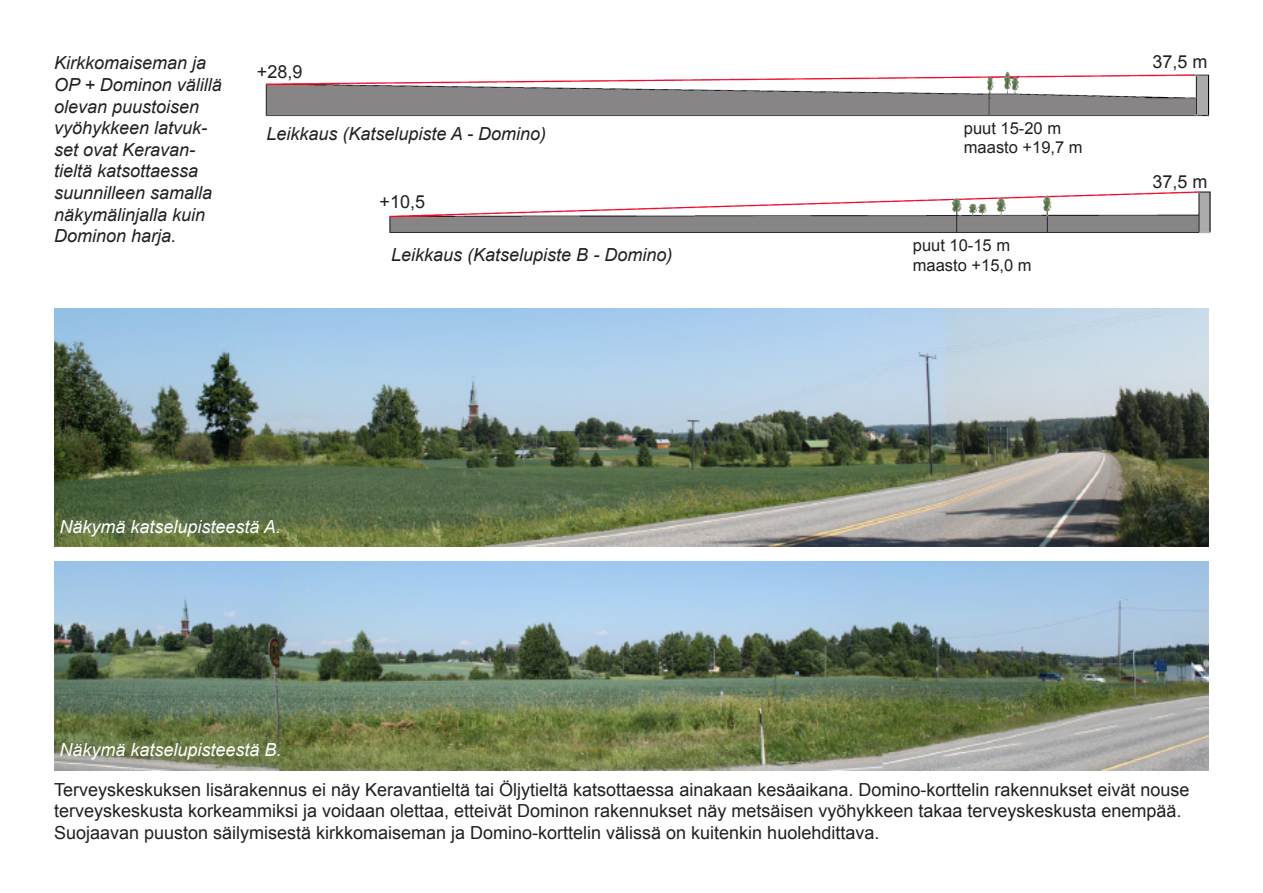
<style>
.page{position:relative;width:1263px;height:893px;background:#fff}
.page>*{position:absolute;margin:0;border:0;box-sizing:border-box;transform-origin:0 0}
.t1{font:18px/21.6px "Arial";color:#231f20}
.kuvateksti{font:italic 18px/21.6px "Arial";color:#231f20}
.kuvateksti-2{font:italic 18px "Arial";color:#fff}
.t2{font:16.5px "Arial";color:#231f20}
</style>
<div class="page">
<img style="left:54px;top:308px;width:1155px;height:238px">
<img style="left:54px;top:561px;width:1155px;height:209px">
<img style="left:265px;top:71px;width:945px;height:46px">
<img style="left:389px;top:191px;width:822px;height:43px">
<p class="kuvateksti" style="left:54px;top:52px;width:169px">Kirkkomaiseman ja<br>OP + Dominon välillä olevan puustoisen vyöhykkeen latvuk&shy;set ovat Keravan&shy;tieltä katsottaessa suunnilleen samalla näkymälinjalla kuin<br>Dominon harja.</p>
<p class="t1" style="left:257px;top:61px;width:47px">+28,9</p>
<p class="kuvateksti" style="left:266px;top:123px;width:281px">Leikkaus (Katselupiste A - Domino)</p>
<p class="t1" style="left:379px;top:191px;width:47px">+10,5</p>
<p class="kuvateksti" style="left:391px;top:244px;width:283px">Leikkaus (Katselupiste B - Domino)</p>
<p class="kuvateksti-2" style="left:60px;top:515px;width:223px">Näkymä katselupisteestä A.</p>
<p class="kuvateksti-2" style="left:60px;top:738px;width:224px">Näkymä katselupisteestä B.</p>
<p class="t2" style="left:964px;top:117px;width:99px">puut 15-20 m</p>
<p class="t2" style="left:964px;top:137px;width:120px">maasto +19,7 m</p>
<p class="t2" style="left:913px;top:234px;width:99px">puut 10-15 m</p>
<p class="t2" style="left:913px;top:254px;width:120px">maasto +15,0 m</p>
<p class="t1" style="left:1152px;top:51px;width:57px">37,5 m</p>
<p class="t1" style="left:1152px;top:171px;width:57px">37,5 m</p>
<p class="t1" style="left:54px;top:779px;width:1137px">Terveyskeskuksen lisärakennus ei näy Keravantieltä tai Öljytieltä katsottaessa ainakaan kesäaikana. Domino-korttelin rakennukset eivät nouse terveyskeskusta korkeammiksi ja voidaan olettaa, etteivät Dominon rakennukset näy metsäisen vyöhykkeen takaa terveyskeskusta enempää.<br>Suojaavan puuston säilymisestä kirkkomaiseman ja Domino-korttelin välissä on kuitenkin huolehdittava.</p>
</div>
